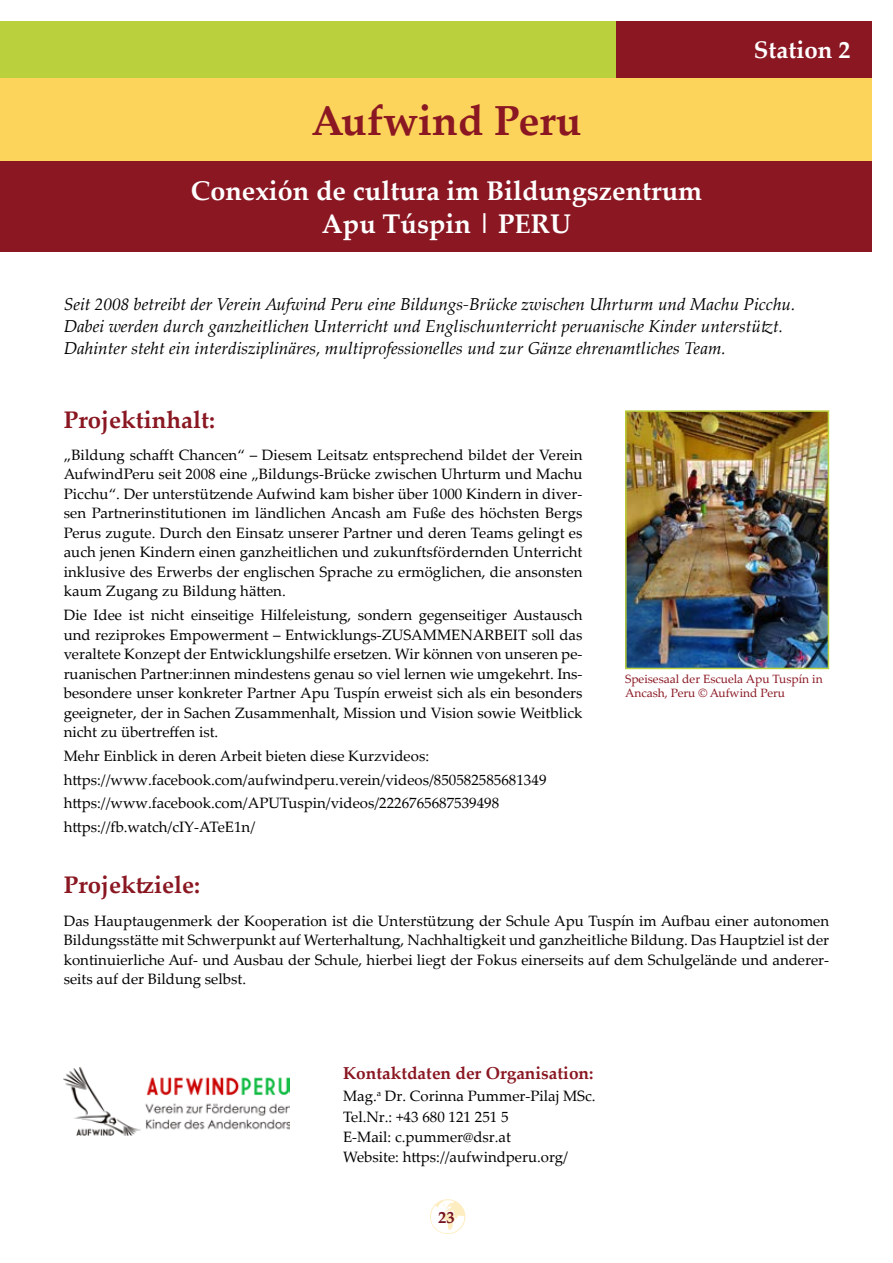
<style>
.page{position:relative;width:893px;height:1263px;background:#fff}
.page>*{position:absolute;margin:0;border:0;box-sizing:border-box;transform-origin:0 0}
.t1{font:700 42px "Palatino Linotype";color:#8a1722}
.t2{font:700 27px/33px "Palatino Linotype";color:#fff;text-align:center}
.t3{font:700 24px "Palatino Linotype";color:#8a1722}
.t4{font:700 24px "Palatino Linotype";color:#fff}
.t5{font:italic 17.25px/21.8px "Palatino Linotype";color:#000}
.t6{font:700 17.25px "Palatino Linotype";color:#8a1722}
.t7{font:700 16.5px "Palatino Linotype";color:#761522}
.t8{font:15px/19.5px "Palatino Linotype";color:#000;text-align:justify}
.t9{font:12px/14.4px "Palatino Linotype";color:#8a1722}
</style>
<div class="page">
<div style="left:0;top:21px;width:872px;height:57px;background:#bbd03d"></div>
<div style="left:0;top:78px;width:872px;height:84px;background:#fcd35b"></div>
<div style="left:0;top:162px;width:872px;height:90px;background:#8a1722"></div>
<svg style="left:430px;top:1199px;width:35px;height:35px"></svg>
<div style="left:617px;top:21px;width:255px;height:57px;background:#8a1722"></div>
<img style="left:64px;top:1067px;width:226px;height:68px">
<img style="left:628px;top:413px;width:198px;height:253px">
<div style="left:625px;top:410px;width:204px;height:259px;border:2px solid #bbd03d"></div>
<h1 class="t1" style="left:312px;top:91px;width:271px">Aufwind Peru</h1>
<h2 class="t2" style="left:191px;top:174px;width:513px">Conexión de cultura im Bildungszentrum<br>Apu Túspin | PERU</h2>
<h3 class="t4" style="left:754px;top:33px;width:98px">Station 2</h3>
<p class="t5" style="left:64px;top:293px;width:733px">Seit 2008 betreibt der Verein Aufwind Peru eine Bildungs-Brücke zwischen Uhrturm und Machu Picchu.<br>Dabei werden durch ganzheitlichen Unterricht und Englischunterricht peruanische Kinder unterstützt.<br>Dahinter steht ein interdisziplinäres, multiprofessionelles und zur Gänze ehrenamtliches Team.</p>
<h3 class="t3" style="left:64px;top:402px;width:153px">Projektinhalt:</h3>
<p class="t8" style="left:64px;top:444px;width:520px">„Bildung schafft Chancen“ – Diesem Leitsatz entsprechend bildet der Verein AufwindPeru seit 2008 eine „Bildungs-Brücke zwischen Uhrturm und Machu Picchu“. Der unterstützende Aufwind kam bisher über 1000 Kindern in diver&shy;sen Partnerinstitutionen im ländlichen Ancash am Fuße des höchsten Bergs Perus zugute. Durch den Einsatz unserer Partner und deren Teams gelingt es auch jenen Kindern einen ganzheitlichen und zukunftsfördernden Unterricht inklusive des Erwerbs der englischen Sprache zu ermöglichen, die ansonsten kaum Zugang zu Bildung hätten.</p>
<p class="t8" style="left:64px;top:605px;width:520px">Die Idee ist nicht einseitige Hilfeleistung, sondern gegenseitiger Austausch und reziprokes Empowerment – Entwicklungs-ZUSAMMENARBEIT soll das veraltete Konzept der Entwicklungshilfe ersetzen. Wir können von unseren pe&shy;ruanischen Partner:innen mindestens genau so viel lernen wie umgekehrt. Ins&shy;besondere unser konkreter Partner Apu Tuspín erweist sich als ein besonders geeigneter, der in Sachen Zusammenhalt, Mission und Vision sowie Weitblick nicht zu übertreffen ist.</p>
<p class="t8" style="left:64px;top:743px;width:484px;line-height:23.7px;text-align:left">Mehr Einblick in deren Arbeit bieten diese Kurzvideos: https://www.facebook.com/aufwindperu.verein/videos/850582585681349 https://www.facebook.com/APUTuspin/videos/2226765687539498 https://fb.watch/cIY-ATeE1n/</p>
<h3 class="t3" style="left:64px;top:868px;width:138px">Projektziele:</h3>
<p class="t8" style="left:64px;top:910px;width:767px">Das Hauptaugenmerk der Kooperation ist die Unterstützung der Schule Apu Tuspín im Aufbau einer autonomen Bildungsstätte mit Schwerpunkt auf Werterhaltung, Nachhaltigkeit und ganzheitliche Bildung. Das Hauptziel ist der kontinuierliche Auf- und Ausbau der Schule, hierbei liegt der Fokus einerseits auf dem Schulgelände und anderer&shy;seits auf der Bildung selbst.</p>
<p class="t9" style="left:625px;top:671px;width:199px">Speisesaal der Escuela Apu Tuspín in<br>Ancash, Peru © Aufwind Peru</p>
<p class="t6" style="left:343px;top:1061px;width:252px">Kontaktdaten der Organisation:</p>
<p class="t8" style="left:343px;top:1086px;width:254px;line-height:20.1px;text-align:left">Mag.<sup>a</sup> Dr. Corinna Pummer-Pilaj MSc.<br>Tel.Nr.: +43 680 121 251 5<br>E-Mail: c.pummer@dsr.at<br>Website: https://aufwindperu.org/</p>
<p class="t7" style="left:438px;top:1206px;width:18px">23</p>
</div>
